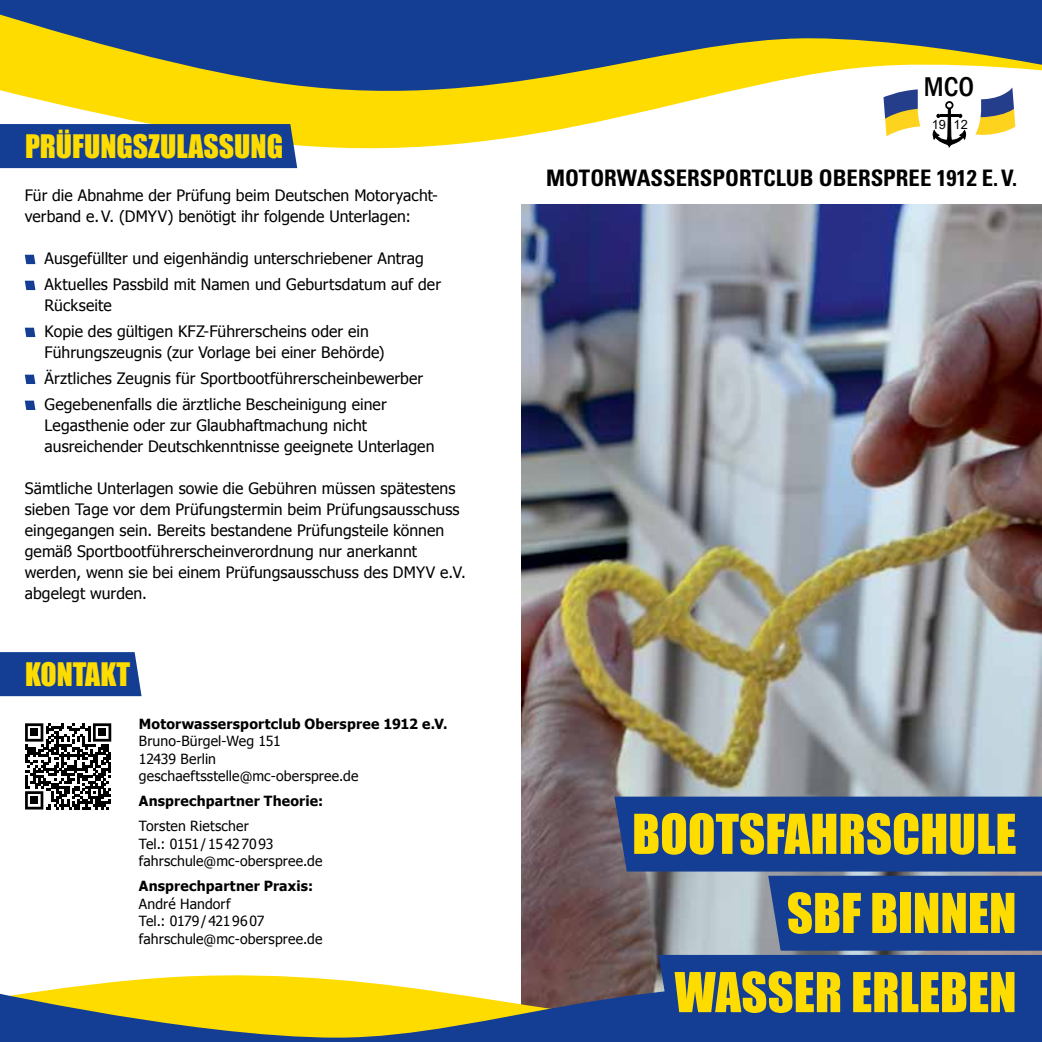
<style>
.page{position:relative;width:1042px;height:1042px;background:#fff}
.page>*{position:absolute;margin:0;border:0;box-sizing:border-box;transform-origin:0 0}
.t1{font:50.75px/79.1px "Impact";color:#ffdc00;text-align:right}
.t2{font:29.75px "Impact";color:#ffdc00}
.t3{font:500 condensed 27.82px "Franklin Gothic";color:#000}
.t4{font:700 condensed 22.75px "Univers LT Std";color:#000}
.t5{font:15.75px/21px "Tahoma";letter-spacing:.005em;color:#000}
.t6{font:14px/17.5px "Tahoma";letter-spacing:.01em;color:#000}
.t7{font:700 14px "Tahoma";letter-spacing:.015em;color:#000}
.t8{font:12.78px "Arial";color:#000}
</style>
<div class="page">
<img style="left:521px;top:205px;width:521px;height:754px">
<svg style="left:0;top:118px;width:1016px;height:51px"></svg>
<svg style="left:0;top:0;width:1042px;height:118px;background:#7f8a69"></svg>
<svg style="left:883px;top:74px;width:132px;height:77px"></svg>
<svg style="left:0;top:960px;width:1042px;height:82px"></svg>
<svg style="left:614px;top:796px;width:428px;height:234px;background:#2a4d93"></svg>
<svg style="left:25px;top:723px;width:86px;height:86px"></svg>
<div style="left:30px;top:728px;width:8px;height:8px;background:#000"></div>
<div style="left:98px;top:728px;width:8px;height:8px;background:#000"></div>
<div style="left:30px;top:796px;width:8px;height:8px;background:#000"></div>
<svg style="left:25px;top:255px;width:10px;height:9px"></svg>
<svg style="left:25px;top:281px;width:10px;height:9px"></svg>
<svg style="left:25px;top:328px;width:10px;height:9px"></svg>
<svg style="left:25px;top:375px;width:10px;height:9px"></svg>
<svg style="left:25px;top:401px;width:10px;height:9px"></svg>
<div style="left:0;top:652px;width:142px;height:44px;background:#133e93"></div>
<div style="left:0;top:124px;width:297px;height:44px;background:#133e93"></div>
<h2 class="t2" style="left:25px;top:123px;width:260px">PRÜFUNGSZULASSUNG</h2>
<p class="t5" style="left:25px;top:184px;width:415px">Für die Abnahme der Prüfung beim Deutschen Motoryacht&shy;verband e.V. (DMYV) benötigt ihr folgende Unterlagen:</p>
<p class="t5" style="left:45px;top:245px;width:398px;line-height:25.9px">Ausgefüllter und eigenhändig unterschriebener Antrag<br>Aktuelles Passbild mit Namen und Geburtsdatum auf der</p>
<p class="t5" style="left:45px;top:292px;width:326px;line-height:25.9px">Rückseite<br>Kopie des gültigen KFZ-Führerscheins oder ein</p>
<p class="t5" style="left:45px;top:339px;width:380px;line-height:25.9px">Führungszeugnis (zur Vorlage bei einer Behörde)<br>Ärztliches Zeugnis für Sportbootführerscheinbewerber<br>Gegebenenfalls die ärztliche Bescheinigung einer</p>
<p class="t5" style="left:45px;top:414px;width:391px">Legasthenie oder zur Glaubhaftmachung nicht ausreichender Deutschkenntnisse geeignete Unterlagen</p>
<p class="t5" style="left:25px;top:477px;width:442px">Sämtliche Unterlagen sowie die Gebühren müssen spätestens sieben Tage vor dem Prüfungstermin beim Prüfungsausschuss eingegangen sein. Bereits bestandene Prüfungsteile können gemäß Sportbootführerscheinverordnung nur anerkannt werden, wenn sie bei einem Prüfungsausschuss des DMYV e.V. abgelegt wurden.</p>
<h2 class="t2" style="left:25px;top:651px;width:107px">KONTAKT</h2>
<p class="t7" style="left:139px;top:714px;width:310px">Motorwassersportclub Oberspree 1912 e.V.</p>
<p class="t6" style="left:139px;top:732px;width:221px">Bruno-Bürgel-Weg 151<br>12439 Berlin geschaeftsstelle@mc-oberspree.de</p>
<p class="t7" style="left:139px;top:791px;width:186px">Ansprechpartner Theorie:</p>
<p class="t6" style="left:139px;top:817px;width:185px">Torsten Rietscher<br>Tel.: 0151/15427093 fahrschule@mc-oberspree.de</p>
<p class="t7" style="left:139px;top:876px;width:176px">Ansprechpartner Praxis:</p>
<p class="t6" style="left:139px;top:894px;width:185px">André Handorf<br>Tel.: 0179/4219607 fahrschule@mc-oberspree.de</p>
<h3 class="t3" style="left:924px;top:68px;width:52px">MCO</h3>
<p class="t8" style="left:931px;top:116px;width:38px">19 12</p>
<h3 class="t4" style="left:546px;top:164px;width:472px">MOTORWASSERSPORTCLUB OBERSPREE 1912 E.V.</h3>
<h1 class="t1" style="left:632px;top:793px;width:386px">BOOTSFAHRSCHULE<br>SBF BINNEN<br>WASSER ERLEBEN</h1>
</div>
